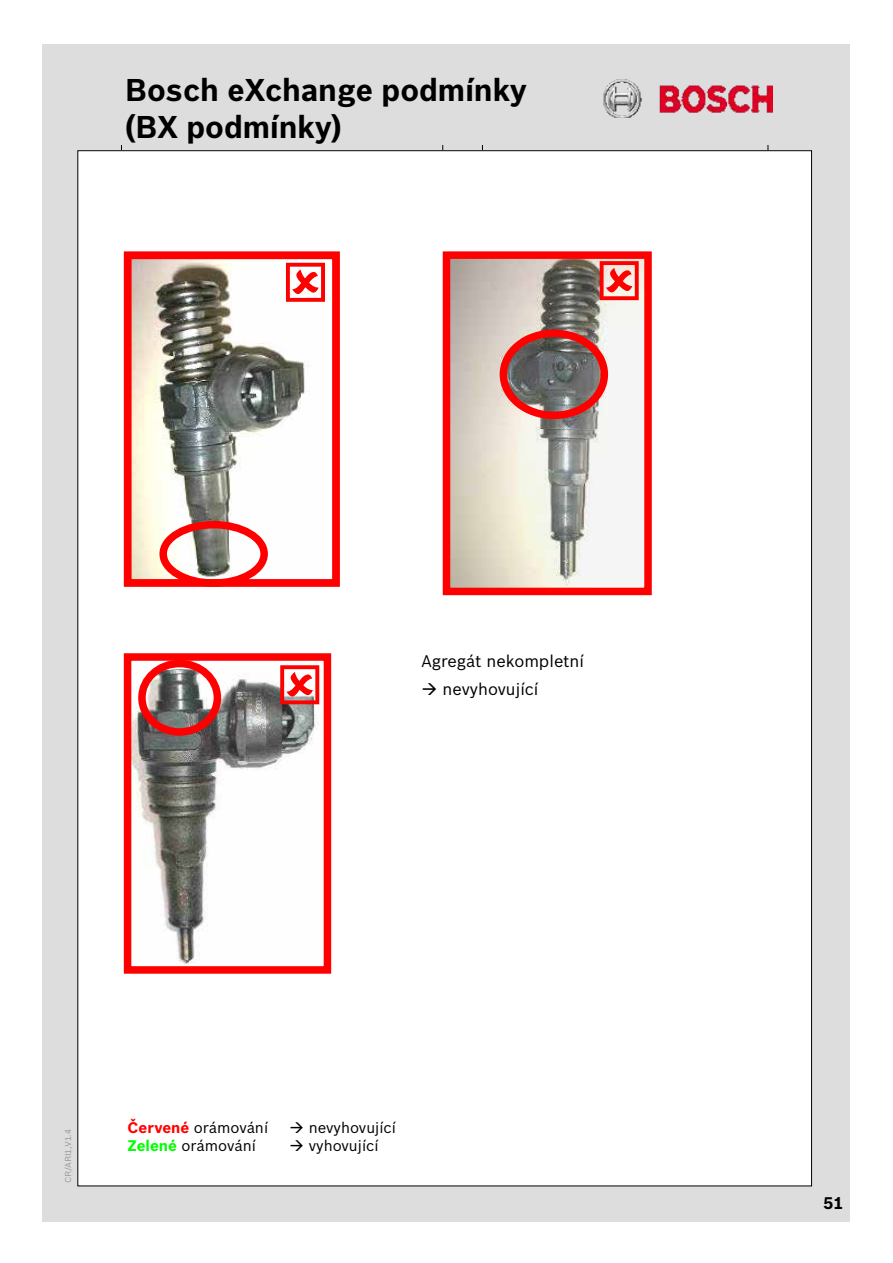
<style>
.page{position:relative;width:893px;height:1263px;background:#fff}
.page>*{position:absolute;margin:0;border:0;box-sizing:border-box;transform-origin:0 0}
.t1{font:700 30.75px/36.9px "Bosch Office Sans";color:#000}
.t2{font:16.5px "Bosch Sans";color:#000}
.t3{font:700 16.5px "Bosch Sans";color:#000}
.t4{font:15px "Bosch Sans";color:#000}
.t5{font:8.4px "Bosch Office Sans";color:#9a9a9a}
.s1{font-weight:700;color:#f00}
.s2{font-weight:700;color:#0f0}
</style>
<div class="page">
<div style="left:43px;top:44px;width:807px;height:1177px;background:#ddd"></div>
<div style="left:78px;top:151px;width:733px;height:1035px;background:#fff"></div>
<img style="left:603px;top:80px;width:169px;height:38px">
<img style="left:133px;top:260px;width:175px;height:318px">
<div style="left:124px;top:251px;width:216px;height:336px;border:8px solid #f00"></div>
<img style="left:452px;top:260px;width:191px;height:326px">
<div style="left:443px;top:251px;width:209px;height:344px;border:8px solid #f00"></div>
<img style="left:133px;top:662px;width:185px;height:302px">
<div style="left:124px;top:653px;width:207px;height:321px;border:8px solid #f00"></div>
<div style="left:159px;top:521px;width:109px;height:66px;border:8px solid #f00;border-radius:50%"></div>
<div style="left:500px;top:330px;width:108px;height:89px;border:8px solid #f00;border-radius:50%"></div>
<div style="left:138px;top:660px;width:83px;height:76px;border:8px solid #f00;border-radius:50%"></div>
<svg style="left:286px;top:262px;width:22px;height:40px"></svg>
<svg style="left:280px;top:665px;width:38px;height:39px"></svg>
<svg style="left:600px;top:260px;width:39px;height:40px;background:#f2ede3"></svg>
<h1 class="t1" style="left:125px;top:71px;width:404px">Bosch eXchange podmínky (BX podmínky)</h1>
<p class="t2" style="left:421px;top:651px;width:164px">Agregát nekompletní</p>
<p class="t2" style="left:421px;top:679px;width:118px">→ nevyhovující</p>
<p class="t5" style="left:63px;top:1182px;width:54px;rotate:-90deg">CR/ARI1,V1.4</p>
<p class="t4" style="left:128px;top:1118px;width:142px"><span class="s1">Červené</span> orámování</p>
<p class="t4" style="left:290px;top:1118px;width:108px">→ nevyhovující</p>
<p class="t4" style="left:128px;top:1136px;width:130px"><span class="s2">Zelené</span> orámování</p>
<p class="t4" style="left:290px;top:1136px;width:90px">→ vyhovující</p>
<p class="t3" style="left:823px;top:1193px;width:21px">51</p>
</div>
